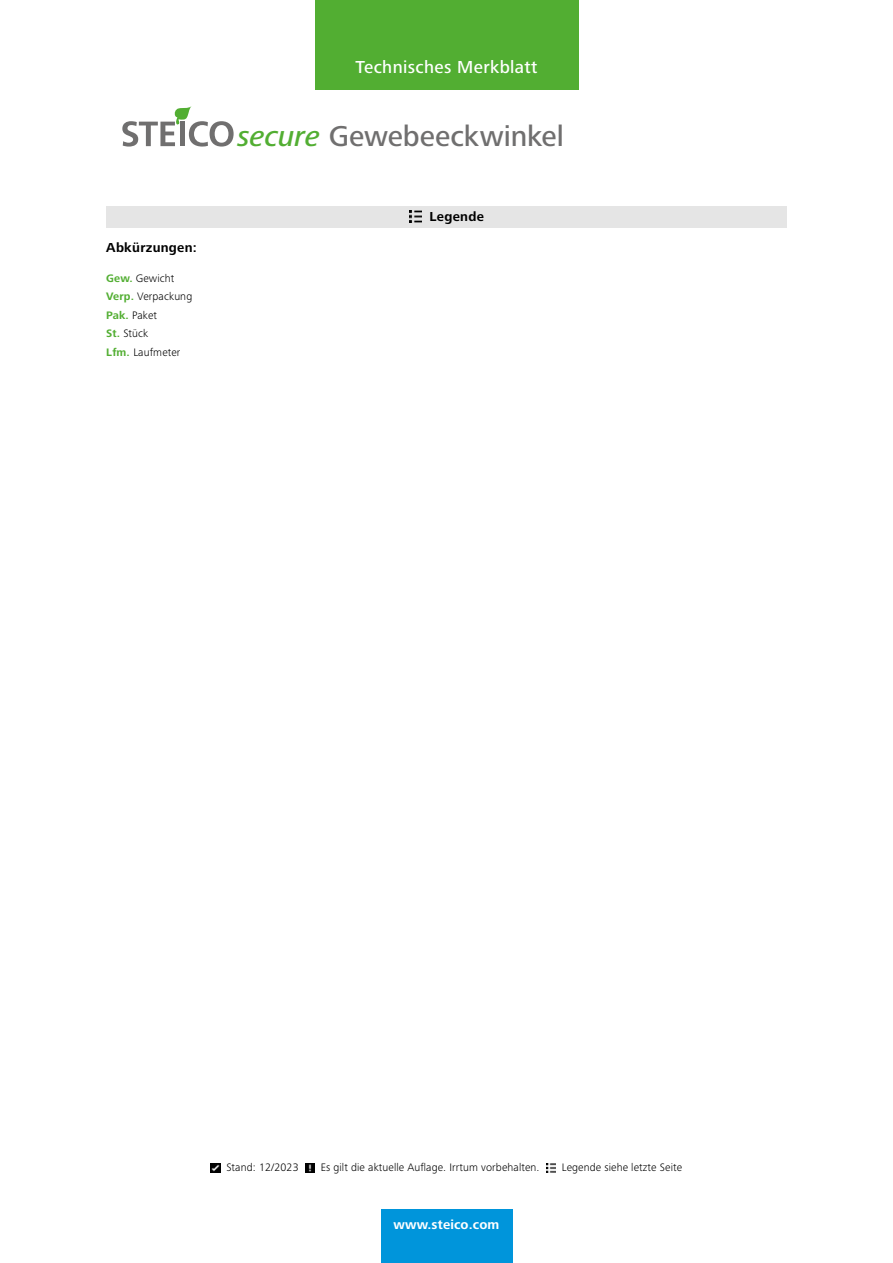
<style>
.page{position:relative;width:893px;height:1263px;background:#fff}
.page>*{position:absolute;margin:0;border:0;box-sizing:border-box;transform-origin:0 0}
.t1{font:500 29.7px "Frutiger Next LTW1 G";color:#706f6f}
.t2{font:500 18px "Frutiger Next LTW1 G";letter-spacing:.02em;color:#fff}
.t3{font:700 13.5px "Frutiger Next LTW1 G";letter-spacing:.02em;color:#000}
.t4{font:700 13.5px "Frutiger Next LTW1 G";letter-spacing:.01em;color:#fff}
.t5{font:300 11.25px/18.5px "Frutiger Next LTW1 G";letter-spacing:.01em;color:#000}
.s1{font-weight:700;color:#52ae32}
.s2{font-style:italic;color:#52ae32}
</style>
<div class="page">
<svg style="left:122px;top:106px;width:112px;height:41px"></svg>
<div style="left:106px;top:206px;width:681px;height:21px;background:#e5e5e5"></div>
<svg style="left:409px;top:210px;width:12px;height:13px"></svg>
<div style="left:315px;top:0;width:263px;height:89px;background:#52ae32"></div>
<div style="left:381px;top:1210px;width:131px;height:53px;background:#0095db"></div>
<svg style="left:211px;top:1163px;width:9px;height:9px"></svg>
<svg style="left:305px;top:1163px;width:9px;height:9px"></svg>
<svg style="left:546px;top:1163px;width:9px;height:9px"></svg>
<p class="t3" style="left:106px;top:240px;width:92px">Abkürzungen:</p>
<p class="t5" style="left:106px;top:269px;width:87px"><span class="s1">Gew.</span> Gewicht<br><span class="s1">Verp.</span> Verpackung<br><span class="s1">Pak.</span> Paket<br><span class="s1">St.</span> Stück<br><span class="s1">Lfm.</span> Laufmeter</p>
<h2 class="t2" style="left:355px;top:56px;width:184px">Technisches Merkblatt</h2>
<h1 class="t1" style="left:237px;top:119px;width:328px"><span class="s2">secure</span> Gewebeeckwinkel</h1>
<p class="t3" style="left:430px;top:208px;width:56px">Legende</p>
<p class="t5" style="left:226px;top:1158px;width:74px">Stand: 12/2023</p>
<p class="t5" style="left:321px;top:1158px;width:220px">Es gilt die aktuelle Auflage. Irrtum vorbehalten.</p>
<p class="t5" style="left:562px;top:1158px;width:122px">Legende siehe letzte Seite</p>
<p class="t4" style="left:394px;top:1217px;width:107px">www.steico.com</p>
</div>
